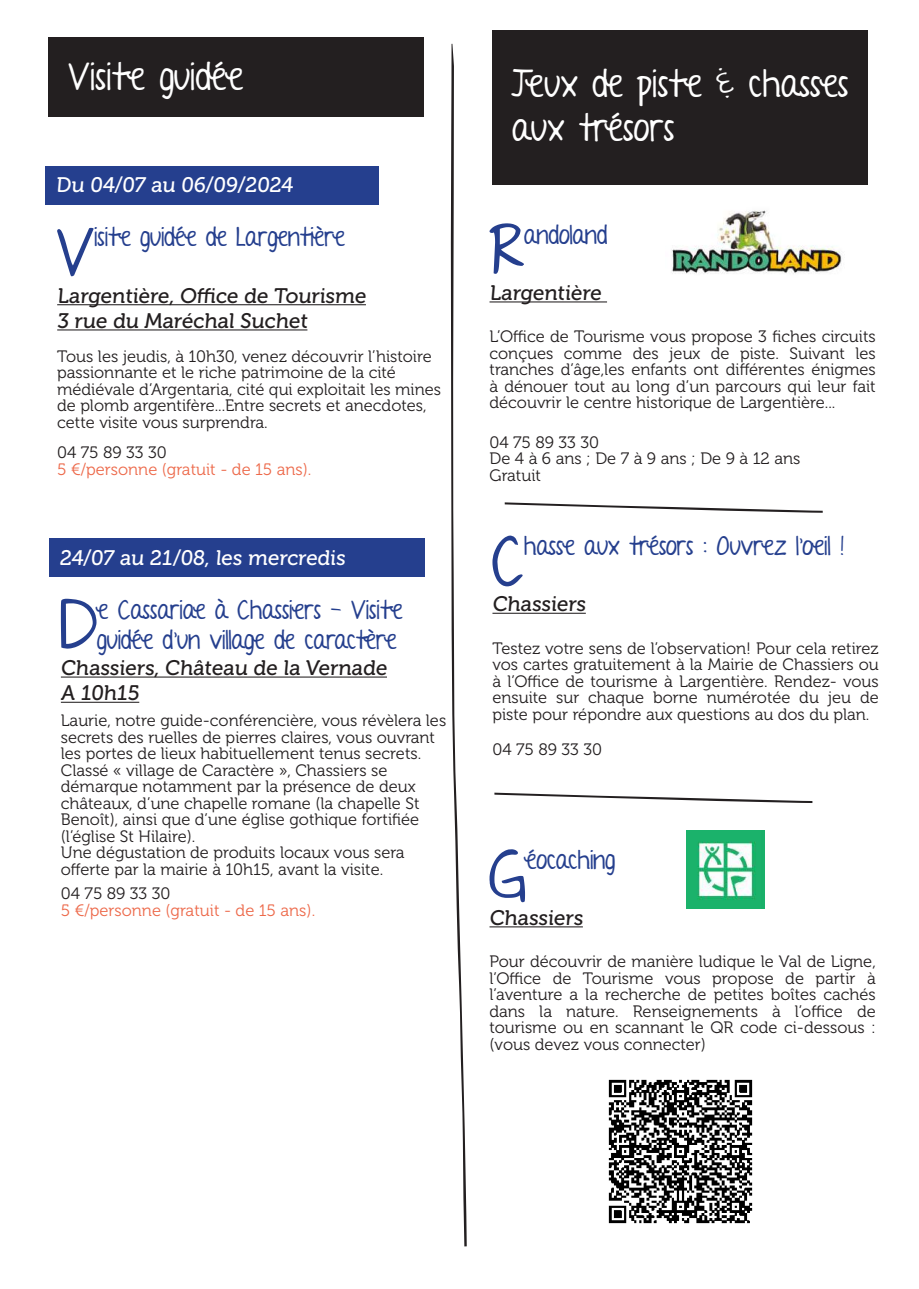
<style>
.page{position:relative;width:919px;height:1289px;background:#fff}
.page>*{position:absolute;margin:0;border:0;box-sizing:border-box;transform-origin:0 0}
.t1{font:65.55px "A Year Without Rain";color:#253f8e}
.t2{font:37.05px/44.5px "A Year Without Rain";color:#fff}
.t3{font:25.5px/30px "A Year Without Rain";letter-spacing:-.01em;color:#253f8e}
.t4{font:21px/25.2px "Museo 500";color:#231f20}
.t5{font:21px "Museo 500";color:#fff}
.t6{font:16.5px/16.5px "Museo 300";color:#231f20;text-align:justify}
.t7{font:16.5px "Museo 300";color:#ed694a}
</style>
<div class="page">
<div style="left:491px;top:30px;width:376px;height:155px;background:#231f20"></div>
<hr style="left:489px;top:301px;width:118px;height:1px;background:#231f20">
<img style="left:671px;top:210px;width:171px;height:64px">
<svg style="left:504px;top:502px;width:318px;height:11px"></svg>
<hr style="left:492px;top:612px;width:93px;height:1px;background:#231f20">
<svg style="left:494px;top:792px;width:318px;height:11px"></svg>
<hr style="left:489px;top:926px;width:94px;height:1px;background:#231f20">
<img style="left:686px;top:830px;width:78px;height:78px">
<img style="left:608px;top:1079px;width:145px;height:145px">
<svg style="left:450px;top:43px;width:17px;height:1203px"></svg>
<div style="left:48px;top:37px;width:375px;height:80px;background:#231f20"></div>
<hr style="left:57px;top:304px;width:309px;height:1px;background:#231f20">
<hr style="left:57px;top:329px;width:250px;height:1px;background:#231f20">
<div style="left:46px;top:166px;width:333px;height:38px;background:#253f8e"></div>
<hr style="left:61px;top:676px;width:326px;height:1px;background:#231f20">
<hr style="left:61px;top:701px;width:78px;height:1px;background:#231f20">
<div style="left:49px;top:538px;width:376px;height:38px;background:#253f8e"></div>
<h2 class="t2" style="left:68px;top:54px;width:177px">Visite guidée</h2>
<p class="t5" style="left:56px;top:174px;width:240px">Du 04/07 au 06/09/2024</p>
<h1 class="t1" style="left:55px;top:211px;width:41px">V</h1>
<h3 class="t3" style="left:94px;top:222px;width:252px">isite guidée de Largentière</h3>
<p class="t4" style="left:57px;top:283px;width:312px">Largentière, Office de Tourisme<br>3 rue du Maréchal Suchet</p>
<p class="t6" style="left:57px;top:348px;width:385px;text-align:left">Tous les jeudis, à 10h30, venez découvrir l’histoire passionnante et le riche patrimoine de la cité médiévale d’Argentaria, cité qui exploitait les mines de plomb argentifère...Entre secrets et anecdotes, cette visite vous surprendra.</p>
<p class="t6" style="left:57px;top:444px;width:111px">04 75 89 33 30</p>
<p class="t7" style="left:57px;top:460px;width:256px">5 €/personne (gratuit - de 15 ans).</p>
<p class="t5" style="left:60px;top:546px;width:289px">24/07 au 21/08, les mercredis</p>
<h1 class="t1" style="left:59px;top:583px;width:40px">D</h1>
<h3 class="t3" style="left:97px;top:594px;width:307px">e Cassariae à Chassiers - Visite guidée d’un village de caractère</h3>
<p class="t4" style="left:61px;top:655px;width:329px">Chassiers, Château de la Vernade<br>A 10h15</p>
<p class="t6" style="left:61px;top:712px;width:387px;text-align:left">Laurie, notre guide-conférencière, vous révèlera les secrets des ruelles de pierres claires, vous ouvrant les portes de lieux habituellement tenus secrets.<br>Classé « village de Caractère », Chassiers se démarque notamment par la présence de deux châteaux, d’une chapelle romane (la chapelle St Benoît), ainsi que d’une église gothique fortifiée (l’église St Hilaire).<br>Une dégustation de produits locaux vous sera offerte par la mairie à 10h15, avant la visite.</p>
<p class="t6" style="left:61px;top:885px;width:111px">04 75 89 33 30</p>
<p class="t7" style="left:61px;top:901px;width:256px">5 €/personne (gratuit - de 15 ans).</p>
<h2 class="t2" style="left:511px;top:61px;width:338px">Jeux de piste &amp; chasses aux trésors</h2>
<h1 class="t1" style="left:488px;top:208px;width:38px">R</h1>
<h3 class="t3" style="left:524px;top:219px;width:85px">andoland</h3>
<p class="t4" style="left:489px;top:280px;width:115px">Largentière</p>
<p class="t6" style="left:489px;top:329px;width:388px">L’Office de Tourisme vous propose 3 fiches circuits conçues comme des jeux de piste. Suivant les tranches d’âge,les enfants ont différentes énigmes à dénouer tout au long d’un parcours qui leur fait découvrir le centre historique de Largentière...</p>
<p class="t6" style="left:489px;top:434px;width:312px;text-align:left">04 75 89 33 30<br>De 4 à 6 ans ; De 7 à 9 ans ; De 9 à 12 ans<br>Gratuit</p>
<h1 class="t1" style="left:491px;top:519px;width:36px">C</h1>
<h3 class="t3" style="left:524px;top:530px;width:321px">hasse aux trésors : Ouvrez l’oeil !</h3>
<p class="t4" style="left:492px;top:591px;width:97px">Chassiers</p>
<p class="t6" style="left:492px;top:640px;width:388px">Testez votre sens de l’observation! Pour cela retirez vos cartes gratuitement à la Mairie de Chassiers ou à l’Office de tourisme à Largentière. Rendez- vous ensuite sur chaque borne numérotée du jeu de piste pour répondre aux questions au dos du plan.</p>
<p class="t6" style="left:492px;top:741px;width:111px">04 75 89 33 30</p>
<h1 class="t1" style="left:488px;top:832px;width:40px">G</h1>
<h3 class="t3" style="left:526px;top:844px;width:90px">éocaching</h3>
<p class="t4" style="left:489px;top:905px;width:97px">Chassiers</p>
<p class="t6" style="left:489px;top:953px;width:388px">Pour découvrir de manière ludique le Val de Ligne, l’Office de Tourisme vous propose de partir à l’aventure a la recherche de petites boîtes cachés dans la nature. Renseignements à l’office de tourisme ou en scannant le QR code ci-dessous : (vous devez vous connecter)</p>
</div>
